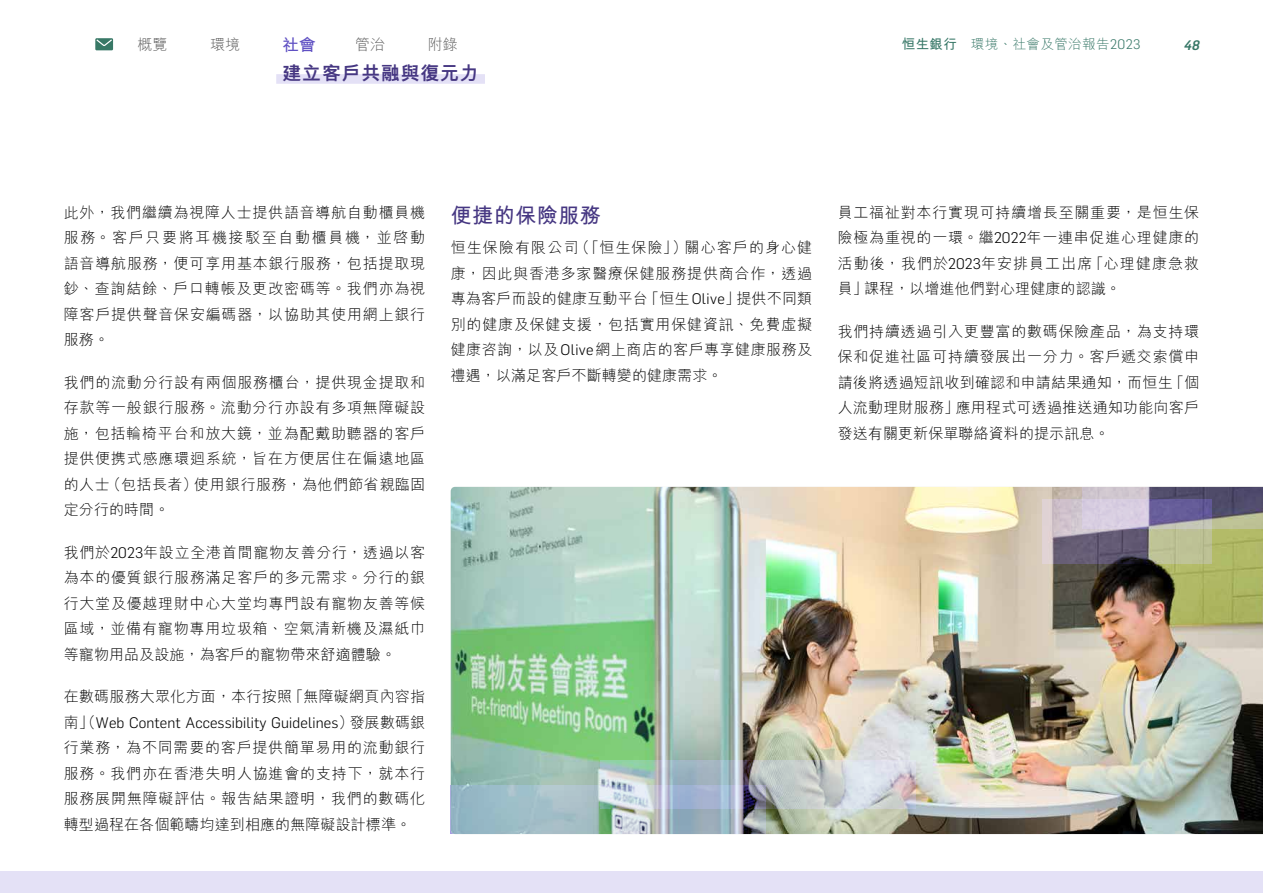
<style>
.page{position:relative;width:1263px;height:893px;background:#fff}
.page>*{position:absolute;margin:0;border:0;box-sizing:border-box;transform-origin:0 0}
.t1{font:700 21px "M Hei HK";letter-spacing:.025em;color:#463782}
.t2{font:800 18.75px "M Hei HK";letter-spacing:.05em;color:#463782}
.t3{font:700 16.5px "M Hei HK";color:#5f50c3}
.t4{font:300 15px/25.5px "M Hei HK";letter-spacing:.035em;color:#000;text-align:justify}
.t5{font:300 15px "Flama";letter-spacing:.01em;color:#000}
.t6{font:300 15px "M Hei HK";letter-spacing:.015em;color:#000}
.t7{font:300 15px "M Hei HK";color:#5a5a5a}
.t8{font:300 13.5px "M Hei HK";letter-spacing:.03em;color:#377767}
.t9{font:italic 500 13.5px "Flama";color:#377767}
.s1{font-weight:700}
.s2{font-family:"Flama"}
.s3{font-family:"M Hei HK"}
</style>
<div class="page">
<div style="left:0;top:872px;width:1263px;height:21px;background:#e4e1f6"></div>
<img style="left:451px;top:487px;width:812px;height:347px">
<svg style="left:1082px;top:487px;width:181px;height:42px;background:#7f7b87"></svg>
<svg style="left:1042px;top:499px;width:169px;height:64px;background:#a099a3"></svg>
<svg style="left:451px;top:786px;width:315px;height:48px;background:#a0b9c0"></svg>
<img style="left:600px;top:760px;width:315px;height:49px">
<svg style="left:95px;top:38px;width:18px;height:12px"></svg>
<div style="left:276px;top:74px;width:209px;height:10px;background:#e4e1f6"></div>
<p class="t7" style="left:138px;top:37px;width:31px">概覽</p>
<p class="t7" style="left:210px;top:37px;width:31px">環境</p>
<p class="t3" style="left:283px;top:33px;width:34px">社會</p>
<p class="t7" style="left:355px;top:37px;width:31px">管治</p>
<p class="t7" style="left:428px;top:37px;width:31px">附錄</p>
<p class="t8" style="left:902px;top:38px;width:240px"><span class="s1">恒生銀行</span> 環境、社會及管治報告<span class="s2">2023</span></p>
<p class="t9" style="left:1183px;top:35px;width:20px">48</p>
<p class="t2" style="left:283px;top:64px;width:197px">建立客戶共融與復元力</p>
<p class="t4" style="left:64px;top:199px;width:363px">此外，我們繼續為視障人士提供語音導航自動櫃員機服務。客戶只要將耳機接駁至自動櫃員機，並啓動語音導航服務，便可享用基本銀行服務，包括提取現鈔、查詢結餘、戶口轉帳及更改密碼等。我們亦為視障客戶提供聲音保安編碼器，以協助其使用網上銀行服務。</p>
<p class="t4" style="left:64px;top:369px;width:363px">我們的流動分行設有兩個服務櫃台，提供現金提取和存款等一般銀行服務。流動分行亦設有多項無障礙設施，包括輪椅平台和放大鏡，並為配戴助聽器的客戶提供便携式感應環迴系統，旨在方便居住在偏遠地區的人士（包括長者）使用銀行服務，為他們節省親臨固定分行的時間。</p>
<p class="t4" style="left:64px;top:539px;width:363px">我們於<span class="s2">2023</span>年設立全港首間寵物友善分行，透過以客為本的優質銀行服務滿足客戶的多元需求。分行的銀行大堂及優越理財中心大堂均專門設有寵物友善等候區域，並備有寵物專用垃圾箱、空氣清新機及濕紙巾等寵物用品及設施，為客戶的寵物帶來舒適體驗。</p>
<p class="t6" style="left:64px;top:689px;width:363px">在數碼服務大眾化方面，本行按照「無障礙網頁內容指</p>
<p class="t5" style="left:64px;top:712px;width:363px"><span class="s3">南」（</span>Web Content Accessibility Guidelines<span class="s3">）發展數碼銀</span></p>
<p class="t4" style="left:64px;top:735px;width:363px">行業務，為不同需要的客戶提供簡單易用的流動銀行服務。我們亦在香港失明人協進會的支持下，就本行服務展開無障礙評估。報告結果證明，我們的數碼化轉型過程在各個範疇均達到相應的無障礙設計標準。</p>
<h1 class="t1" style="left:451px;top:200px;width:152px">便捷的保險服務</h1>
<p class="t4" style="left:451px;top:235px;width:363px">恒生保險有限公司（「恒生保險」）關心客戶的身心健康，因此與香港多家醫療保健服務提供商合作，透過專為客戶而設的健康互動平台「恒生<span class="s2">Olive</span>」提供不同類別的健康及保健支援，包括實用保健資訊、免費虛擬健康咨詢，以及<span class="s2">Olive</span>網上商店的客戶專享健康服務及禮遇，以滿足客戶不斷轉變的健康需求。</p>
<p class="t4" style="left:838px;top:199px;width:363px">員工福祉對本行實現可持續增長至關重要，是恒生保險極為重視的一環。繼<span class="s2">2022</span>年一連串促進心理健康的活動後，我們於<span class="s2">2023</span>年安排員工出席「心理健康急救員」課程，以增進他們對心理健康的認識。</p>
<p class="t4" style="left:838px;top:318px;width:363px">我們持續透過引入更豐富的數碼保險產品，為支持環保和促進社區可持續發展出一分力。客戶遞交索償申請後將透過短訊收到確認和申請結果通知，而恒生「個人流動理財服務」應用程式可透過推送通知功能向客戶發送有關更新保單聯絡資料的提示訊息。</p>
</div>
